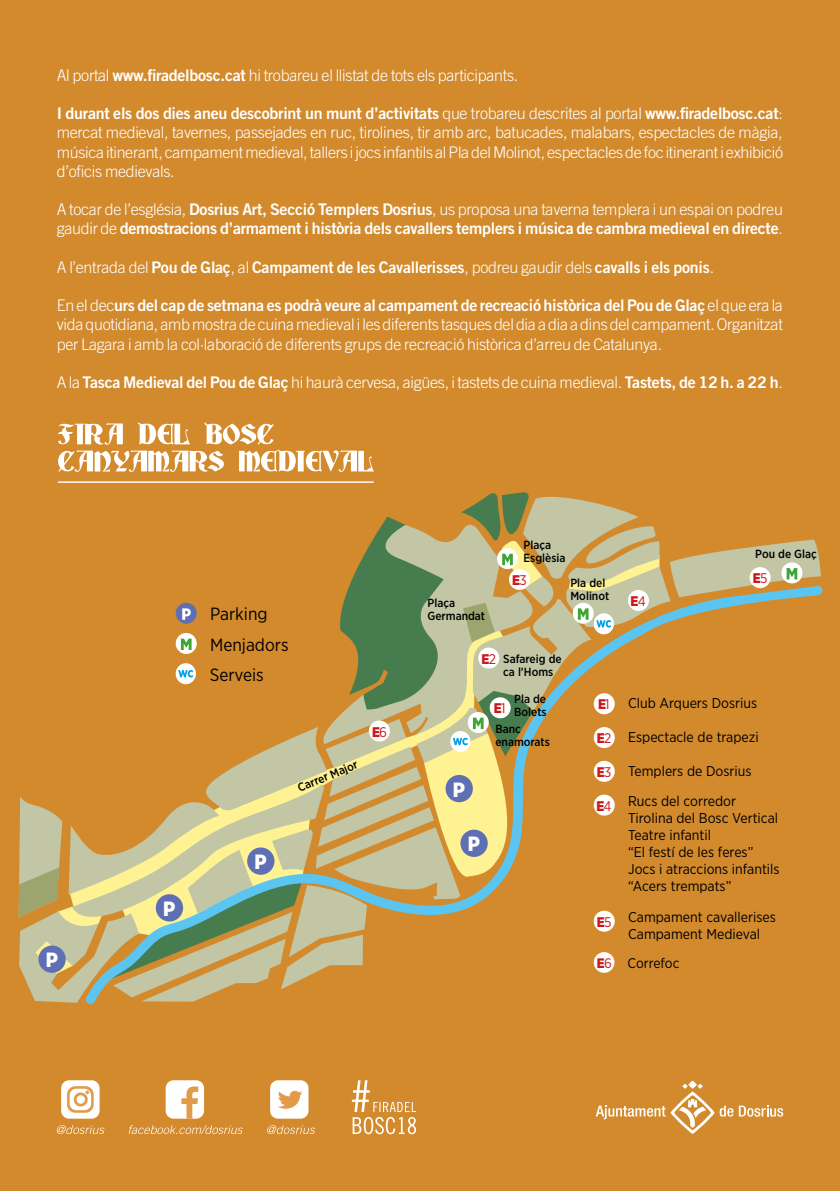
<style>
.page{position:relative;width:840px;height:1191px;background:#fff}
.page>*{position:absolute;margin:0;border:0;box-sizing:border-box;transform-origin:0 0}
.t1{font:900 20.6px "Gotham Narrow";color:#fff}
.t2{font:17.6px "Gotham Narrow";color:#000}
.t3{font:300 16px/19.2px "Trade Gothic LT Std";letter-spacing:-.015em;color:#fff;text-align:justify}
.t4{font:16px "Trade Gothic LT Std Bd 2";letter-spacing:-.015em;color:#fff}
.t5{font:14.2px/17px "Gotham Narrow";color:#000}
.t6{font:900 14px "Gotham Narrow";color:#cd171a}
.t7{font:14px "Gotham Narrow";color:#000}
.t8{font:500 11.8px/13.2px "Gotham Narrow";color:#000}
.s1{font-family:"Trade Gothic LT Std Bd 2";font-weight:400}
.s2{font-family:"Trade Gothic LT Std";font-weight:300}
.s3{font-weight:400}
.s4{font-weight:900;font-size:13.8px;color:#cd171a}
.s5{font-size:13.8px;color:#cd171a}
</style>
<div class="page">
<div style="left:0;top:0;width:839px;height:1191px;background:#d28a2d"></div>
<svg style="left:595px;top:1080px;width:187px;height:54px"></svg>
<div style="left:61px;top:1080px;width:38px;height:38px;background:#fff;border-radius:8px"></div>
<svg style="left:67px;top:1086px;width:27px;height:26px"></svg>
<div style="left:270px;top:1080px;width:38px;height:38px;background:#fff;border-radius:8px"></div>
<div style="left:165px;top:1080px;width:39px;height:38px;background:#fff;border-radius:8px"></div>
<svg style="left:181px;top:1086px;width:17px;height:32px"></svg>
<svg style="left:278px;top:1090px;width:24px;height:18px"></svg>
<svg style="left:56px;top:1125px;width:48px;height:9px"></svg>
<svg style="left:267px;top:1125px;width:48px;height:9px"></svg>
<svg style="left:129px;top:1125px;width:113px;height:9px"></svg>
<svg style="left:58px;top:422px;width:315px;height:50px"></svg>
<hr style="left:58px;top:481px;width:315px;height:2px;background:#fff">
<svg style="left:19px;top:492px;width:801px;height:510px"></svg>
<svg style="left:351px;top:1080px;width:65px;height:54px"></svg>
<p class="t3" style="left:57px;top:65px;width:463px">Al portal <span class="s1">www.firadelbosc.cat</span> hi trobareu el llistat de tots els participants.</p>
<p class="t4" style="left:57px;top:103px;width:727px">I durant els dos dies aneu descobrint un munt d’activitats <span class="s2">que trobareu descrites al portal</span> www.firadelbosc.cat<span class="s2">:</span></p>
<p class="t3" style="left:57px;top:123px;width:727px">mercat medieval, tavernes, passejades en ruc, tirolines, tir amb arc, batucades, malabars, espectacles de màgia, música itinerant, campament medieval, tallers i jocs infantils al Pla del Molinot, espectacles de foc itinerant i exhibició d’oficis medievals.</p>
<p class="t3" style="left:57px;top:200px;width:727px">A tocar de l’església, <span class="s1">Dosrius Art, Secció Templers Dosrius</span>, us proposa una taverna templera i un espai on podreu</p>
<p class="t4" style="left:57px;top:219px;width:727px"><span class="s2">gaudir de</span> demostracions d’armament i història dels cavallers templers i música de cambra medieval en directe<span class="s2">.</span></p>
<p class="t4" style="left:57px;top:257px;width:658px"><span class="s2">A l’entrada del</span> Pou de Glaç<span class="s2">, al</span> Campament de les Cavallerisses<span class="s2">, podreu gaudir dels</span> cavalls i els ponis<span class="s2">.</span></p>
<p class="t4" style="left:57px;top:295px;width:727px"><span class="s2">En el dec</span>urs del cap de setmana es podrà veure al campament de recreació històrica del Pou de Glaç <span class="s2">el que era la</span></p>
<p class="t3" style="left:57px;top:315px;width:727px">vida quotidiana, amb mostra de cuina medieval i les diferents tasques del dia a dia a dins del campament. Organitzat per Lagara i amb la col·laboració de diferents grups de recreació històrica d’arreu de Catalunya.</p>
<p class="t3" style="left:57px;top:372px;width:727px">A la <span class="s1">Tasca Medieval del Pou de Glaç</span> hi haurà cervesa, aigües, i tastets de cuina medieval. <span class="s1">Tastets, de 12 h. a 22 h</span>.</p>
<p class="t1" style="left:46px;top:946px;width:14px">P</p>
<p class="t1" style="left:163px;top:895px;width:14px">P</p>
<p class="t2" style="left:210px;top:603px;width:59px">Parking</p>
<p class="t2" style="left:210px;top:633px;width:80px">Menjadors</p>
<p class="t2" style="left:209px;top:663px;width:56px">Serveis</p>
<p class="t8" style="left:295px;top:782px;width:65px;rotate:-23deg">Carrer Major</p>
<p class="t6" style="left:372px;top:722px;width:17px">E<span class="s3">6</span></p>
<p class="t1" style="left:254px;top:848px;width:14px">P</p>
<p class="t8" style="left:427px;top:596px;width:59px">Plaça<br>Germandat</p>
<p class="t8" style="left:523px;top:538px;width:43px">Plaça<br>Esglèsia</p>
<p class="t8" style="left:754px;top:546px;width:63px">Pou de Glaç</p>
<p class="t8" style="left:570px;top:576px;width:40px">Pla del<br>Molinot</p>
<p class="t6" style="left:752px;top:569px;width:16px">E<span class="s3">5</span></p>
<p class="t6" style="left:512px;top:571px;width:16px">E<span class="s3">3</span></p>
<p class="t6" style="left:630px;top:592px;width:17px">E<span class="s3">4</span></p>
<p class="t6" style="left:481px;top:649px;width:16px">E<span class="s3">2</span></p>
<p class="t8" style="left:503px;top:652px;width:60px">Safareig de ca l’Homs</p>
<p class="t1" style="left:452px;top:775px;width:14px">P</p>
<p class="t8" style="left:514px;top:692px;width:34px">Pla de<br>Bolets</p>
<p class="t8" style="left:495px;top:722px;width:56px">Banc enamorats</p>
<p class="t6" style="left:493px;top:699px;width:13px">E<span class="s3">1</span></p>
<p class="t1" style="left:467px;top:830px;width:14px">P</p>
<p class="t6" style="left:597px;top:695px;width:13px">E<span class="s3">1</span></p>
<p class="t5" style="left:627px;top:694px;width:130px">Club Arquers Dosrius</p>
<p class="t5" style="left:596px;top:728px;width:163px"><sub>E</sub><sub>2</sub> Espectacle de trapezi</p>
<p class="t5" style="left:627px;top:755px;width:125px;line-height:30.4px;text-indent:-31px"><sub>E</sub><sub>3</sub> Templers de Dosrius<br>Rucs del corredor</p>
<p class="t5" style="left:627px;top:809px;width:153px">Tirolina del Bosc Vertical<br>Teatre infantil<br>“El festí de les feres”<br>Jocs i atraccions infantils “Acers trempats”</p>
<p class="t6" style="left:596px;top:796px;width:17px">E<span class="s3">4</span></p>
<p class="t6" style="left:596px;top:912px;width:16px">E<span class="s3">5</span></p>
<p class="t5" style="left:627px;top:908px;width:149px">Campament cavallerises<br>Campament Medieval</p>
<p class="t7" style="left:596px;top:954px;width:84px"><span class="s4">E</span><span class="s5">6</span> Correfoc</p>
</div>
